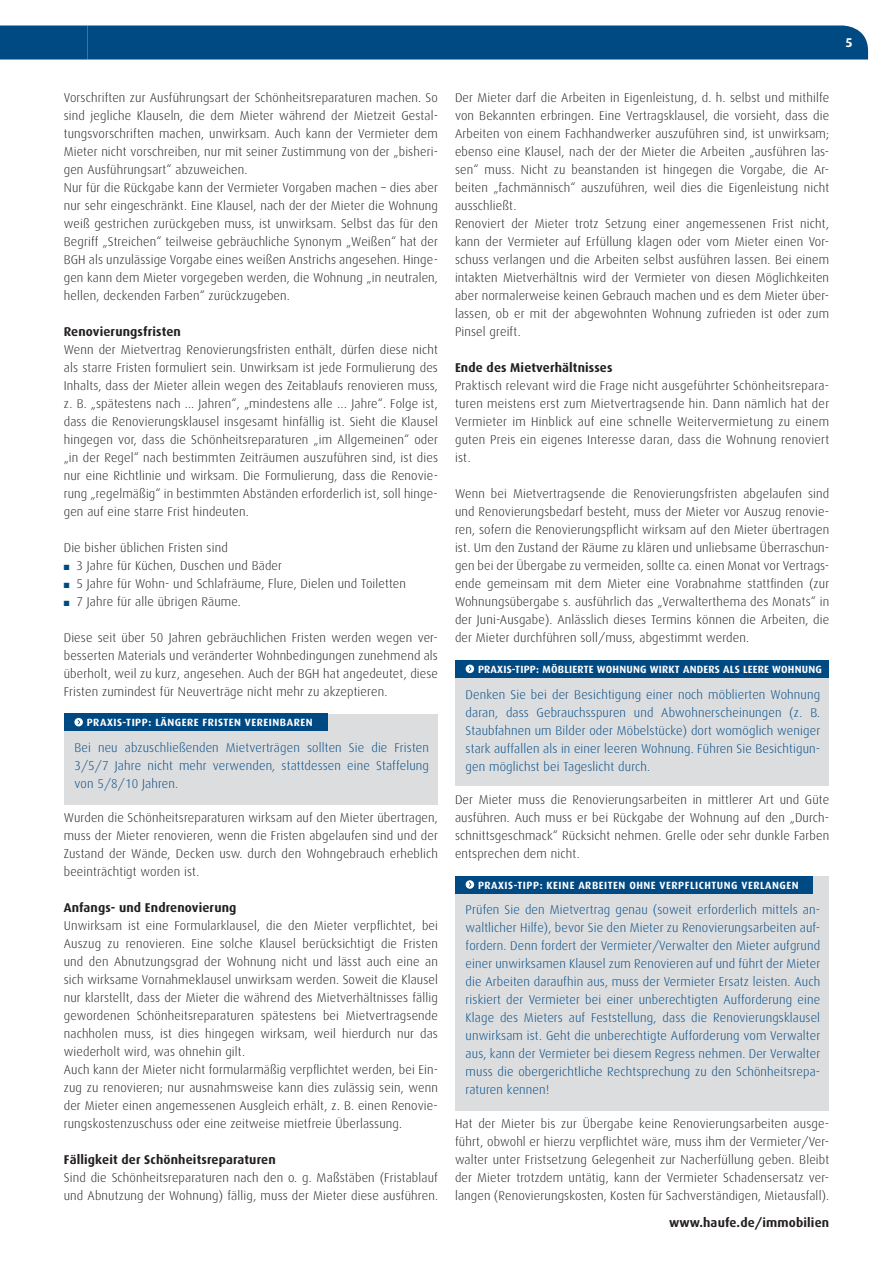
<style>
.page{position:relative;width:893px;height:1263px;background:#fff}
.page>*{position:absolute;margin:0;border:0;box-sizing:border-box;transform-origin:0 0}
.t1{font:300 12.75px/18px "Dax";letter-spacing:.01em;color:#231f20;text-align:justify}
.t2{font:300 12.75px/18px "Dax";letter-spacing:.01em;color:#004a84;text-align:justify}
.t3{font:700 12.75px "Dax";letter-spacing:.01em;color:#231f20}
.t4{font:700 12.75px "Dax";color:#fff}
.t5{font:700 10.5px "Dax";letter-spacing:.05em;color:#fff}
.t6{font:700 10.5px "Dax";letter-spacing:.02em;color:#fff}
.t7{font:7.5px "Zapf Dingbats";color:#004a84}
</style>
<div class="page">
<div style="left:0;top:26px;width:868px;height:34px;background:#004a84"></div>
<div style="left:64px;top:714px;width:373px;height:90px;background:#dcdddf"></div>
<div style="left:64px;top:714px;width:263px;height:17px;background:#004a84"></div>
<svg style="left:74px;top:718px;width:9px;height:8px"></svg>
<div style="left:455px;top:660px;width:374px;height:126px;background:#dcdddf"></div>
<div style="left:455px;top:660px;width:374px;height:17px;background:#004a84"></div>
<svg style="left:466px;top:665px;width:8px;height:8px"></svg>
<div style="left:455px;top:876px;width:374px;height:234px;background:#dcdddf"></div>
<div style="left:455px;top:876px;width:357px;height:17px;background:#004a84"></div>
<svg style="left:466px;top:880px;width:8px;height:9px"></svg>
<p class="t4" style="left:845px;top:35px;width:9px">5</p>
<p class="t1" style="left:64px;top:89px;width:376px;text-align:left">Vorschriften zur Ausführungsart der Schönheitsreparaturen machen. So sind jegliche Klauseln, die dem Mieter während der Mietzeit Gestal&shy;tungsvorschriften machen, unwirksam. Auch kann der Vermieter dem Mieter nicht vorschreiben, nur mit seiner Zustimmung von der „bisheri&shy;gen Ausführungsart“ abzuweichen.<br>Nur für die Rückgabe kann der Vermieter Vorgaben machen – dies aber nur sehr eingeschränkt. Eine Klausel, nach der der Mieter die Wohnung weiß gestrichen zurückgeben muss, ist unwirksam. Selbst das für den Begriff „Streichen“ teilweise gebräuchliche Synonym „Weißen“ hat der BGH als unzulässige Vorgabe eines weißen Anstrichs angesehen. Hinge&shy;gen kann dem Mieter vorgegeben werden, die Wohnung „in neutralen, hellen, deckenden Farben“ zurückzugeben.</p>
<p class="t3" style="left:64px;top:325px;width:119px">Renovierungsfristen</p>
<p class="t1" style="left:64px;top:341px;width:376px">Wenn der Mietvertrag Renovierungsfristen enthält, dürfen diese nicht als starre Fristen formuliert sein. Unwirksam ist jede Formulierung des Inhalts, dass der Mieter allein wegen des Zeitablaufs renovieren muss, z. B. „spätestens nach ... Jahren“, „mindestens alle … Jahre“. Folge ist, dass die Renovierungsklausel insgesamt hinfällig ist. Sieht die Klausel hingegen vor, dass die Schönheitsreparaturen „im Allgemeinen“ oder „in der Regel“ nach bestimmten Zeiträumen auszuführen sind, ist dies nur eine Richtlinie und wirksam. Die Formulierung, dass die Renovie&shy;rung „regelmäßig“ in bestimmten Abständen erforderlich ist, soll hinge&shy;gen auf eine starre Frist hindeuten.</p>
<p class="t1" style="left:77px;top:539px;width:331px;text-align:left;text-indent:-13px">Die bisher üblichen Fristen sind<br>3 Jahre für Küchen, Duschen und Bäder<br>5 Jahre für Wohn- und Schlafräume, Flure, Dielen und Toiletten 7 Jahre für alle übrigen Räume.</p>
<p class="t1" style="left:64px;top:629px;width:376px">Diese seit über 50 Jahren gebräuchlichen Fristen werden wegen ver&shy;besserten Materials und veränderter Wohnbedingungen zunehmend als überholt, weil zu kurz, angesehen. Auch der BGH hat angedeutet, diese Fristen zumindest für Neuverträge nicht mehr zu akzeptieren.</p>
<p class="t7" style="left:64px;top:564px;width:7px">■</p>
<p class="t7" style="left:64px;top:582px;width:7px">■</p>
<p class="t7" style="left:64px;top:600px;width:7px">■</p>
<p class="t5" style="left:87px;top:717px;width:227px">PRAXIS-TIPP: LÄNGERE FRISTEN VEREINBAREN</p>
<p class="t2" style="left:74px;top:739px;width:356px">Bei neu abzuschließenden Mietverträgen sollten Sie die Fristen 3/5/7 Jahre nicht mehr verwenden, stattdessen eine Staffelung von 5/8/10 Jahren.</p>
<p class="t1" style="left:64px;top:809px;width:376px">Wurden die Schönheitsreparaturen wirksam auf den Mieter übertragen, muss der Mieter renovieren, wenn die Fristen abgelaufen sind und der Zustand der Wände, Decken usw. durch den Wohngebrauch erheblich beeinträchtigt worden ist.</p>
<p class="t3" style="left:64px;top:901px;width:174px">Anfangs- und Endrenovierung</p>
<p class="t1" style="left:64px;top:917px;width:376px;text-align:left">Unwirksam ist eine Formularklausel, die den Mieter verpflichtet, bei Auszug zu renovieren. Eine solche Klausel berücksichtigt die Fristen und den Abnutzungsgrad der Wohnung nicht und lässt auch eine an sich wirksame Vornahmeklausel unwirksam werden. Soweit die Klausel nur klarstellt, dass der Mieter die während des Mietverhältnisses fällig gewordenen Schönheitsreparaturen spätestens bei Mietvertragsende nachholen muss, ist dies hingegen wirksam, weil hierdurch nur das wiederholt wird, was ohnehin gilt.<br>Auch kann der Mieter nicht formularmäßig verpflichtet werden, bei Ein&shy;zug zu renovieren; nur ausnahmsweise kann dies zulässig sein, wenn der Mieter einen angemessenen Ausgleich erhält, z. B. einen Renovie&shy;rungskostenzuschuss oder eine zeitweise mietfreie Überlassung.</p>
<p class="t3" style="left:64px;top:1153px;width:213px">Fälligkeit der Schönheitsreparaturen</p>
<p class="t1" style="left:64px;top:1169px;width:376px">Sind die Schönheitsreparaturen nach den o. g. Maßstäben (Fristablauf und Abnutzung der Wohnung) fällig, muss der Mieter diese ausführen.</p>
<p class="t1" style="left:455px;top:89px;width:376px;text-align:left">Der Mieter darf die Arbeiten in Eigenleistung, d. h. selbst und mithilfe von Bekannten erbringen. Eine Vertragsklausel, die vorsieht, dass die Arbeiten von einem Fachhandwerker auszuführen sind, ist unwirksam; ebenso eine Klausel, nach der der Mieter die Arbeiten „ausführen las&shy;sen“ muss. Nicht zu beanstanden ist hingegen die Vorgabe, die Ar&shy;beiten „fachmännisch“ auszuführen, weil dies die Eigenleistung nicht ausschließt.<br>Renoviert der Mieter trotz Setzung einer angemessenen Frist nicht, kann der Vermieter auf Erfüllung klagen oder vom Mieter einen Vor&shy;schuss verlangen und die Arbeiten selbst ausführen lassen. Bei einem intakten Mietverhältnis wird der Vermieter von diesen Möglichkeiten aber normalerweise keinen Gebrauch machen und es dem Mieter über&shy;lassen, ob er mit der abgewohnten Wohnung zufrieden ist oder zum Pinsel greift.</p>
<p class="t3" style="left:455px;top:361px;width:159px">Ende des Mietverhältnisses</p>
<p class="t1" style="left:455px;top:377px;width:376px">Praktisch relevant wird die Frage nicht ausgeführter Schönheitsrepara&shy;turen meistens erst zum Mietvertragsende hin. Dann nämlich hat der Vermieter im Hinblick auf eine schnelle Weitervermietung zu einem guten Preis ein eigenes Interesse daran, dass die Wohnung renoviert ist.</p>
<p class="t1" style="left:455px;top:485px;width:376px">Wenn bei Mietvertragsende die Renovierungsfristen abgelaufen sind und Renovierungsbedarf besteht, muss der Mieter vor Auszug renovie&shy;ren, sofern die Renovierungspflicht wirksam auf den Mieter übertragen ist. Um den Zustand der Räume zu klären und unliebsame Überraschun&shy;gen bei der Übergabe zu vermeiden, sollte ca. einen Monat vor Vertrags&shy;ende gemeinsam mit dem Mieter eine Vorabnahme stattfinden (zur Wohnungsübergabe s. ausführlich das „Verwalterthema des Monats“ in der Juni-Ausgabe). Anlässlich dieses Termins können die Arbeiten, die der Mieter durchführen soll/muss, abgestimmt werden.</p>
<p class="t6" style="left:478px;top:663px;width:345px">PRAXIS-TIPP: MÖBLIERTE WOHNUNG WIRKT ANDERS ALS LEERE WOHNUNG</p>
<p class="t2" style="left:466px;top:685px;width:356px">Denken Sie bei der Besichtigung einer noch möblierten Wohnung daran, dass Gebrauchsspuren und Abwohnerscheinungen (z. B.<br>Staubfahnen um Bilder oder Möbelstücke) dort womöglich weniger stark auffallen als in einer leeren Wohnung. Führen Sie Besichtigun&shy;gen möglichst bei Tageslicht durch.</p>
<p class="t1" style="left:455px;top:791px;width:376px">Der Mieter muss die Renovierungsarbeiten in mittlerer Art und Güte ausführen. Auch muss er bei Rückgabe der Wohnung auf den „Durch&shy;schnittsgeschmack“ Rücksicht nehmen. Grelle oder sehr dunkle Farben entsprechen dem nicht.</p>
<p class="t5" style="left:478px;top:879px;width:322px">PRAXIS-TIPP: KEINE ARBEITEN OHNE VERPFLICHTUNG VERLANGEN</p>
<p class="t2" style="left:466px;top:901px;width:356px">Prüfen Sie den Mietvertrag genau (soweit erforderlich mittels an&shy;waltlicher Hilfe), bevor Sie den Mieter zu Renovierungsarbeiten auf&shy;fordern. Denn fordert der Vermieter/Verwalter den Mieter aufgrund einer unwirksamen Klausel zum Renovieren auf und führt der Mieter die Arbeiten daraufhin aus, muss der Vermieter Ersatz leisten. Auch riskiert der Vermieter bei einer unberechtigten Aufforderung eine Klage des Mieters auf Feststellung, dass die Renovierungsklausel unwirksam ist. Geht die unberechtigte Aufforderung vom Verwalter aus, kann der Vermieter bei diesem Regress nehmen. Der Verwalter muss die obergerichtliche Rechtsprechung zu den Schönheitsrepa&shy;raturen kennen!</p>
<p class="t1" style="left:455px;top:1115px;width:376px">Hat der Mieter bis zur Übergabe keine Renovierungsarbeiten ausge&shy;führt, obwohl er hierzu verpflichtet wäre, muss ihm der Vermieter/Ver&shy;walter unter Fristsetzung Gelegenheit zur Nacherfüllung geben. Bleibt der Mieter trotzdem untätig, kann der Vermieter Schadensersatz ver&shy;langen (Renovierungskosten, Kosten für Sachverständigen, Mietausfall).</p>
<p class="t3" style="left:669px;top:1216px;width:162px">www.haufe.de/immobilien</p>
</div>
